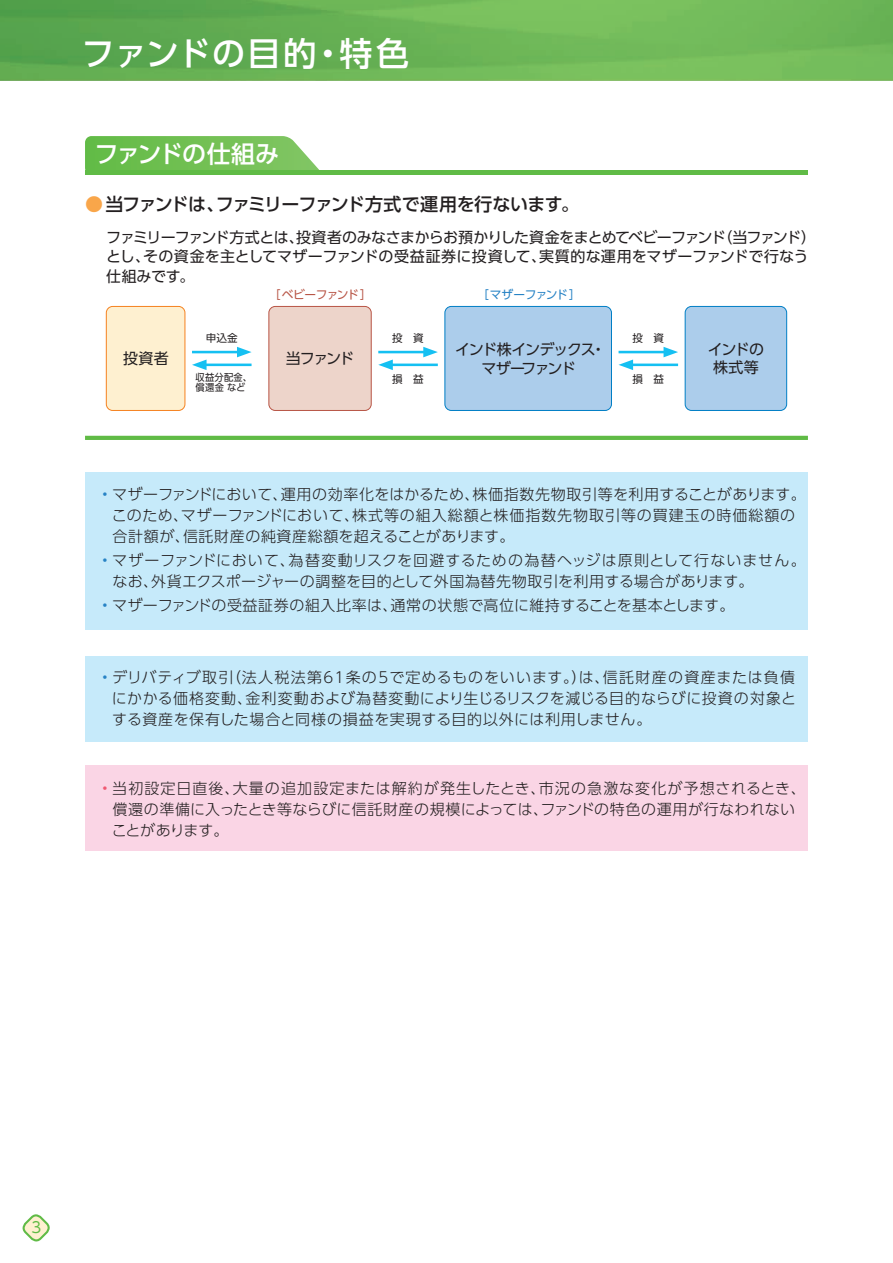
<style>
.page{position:relative;width:893px;height:1263px;background:#fff}
.page>*{position:absolute;margin:0;border:0;box-sizing:border-box;transform-origin:0 0}
.t1{font:500 33px "UD Shin Go Pro";letter-spacing:.05em;color:#fff}
.t2{font:500 24px "UD Shin Go Pro";letter-spacing:-.025em;color:#fff}
.t3{font:500 18px "UD Shin Go Pro";letter-spacing:-.04em;color:#231f20}
.t4{font:300 15px/21px "UD Shin Go Pro";letter-spacing:.04em;color:#231f20}
.t5{font:15px/19.5px "UD Shin Go Pro";letter-spacing:-.04em;color:#231f20}
.t6{font:300 15px "UD Shin Go Pro";letter-spacing:.02em;color:#231f20}
.t7{font:15px/19.5px "UD Shin Go Pro";letter-spacing:-.08em;color:#231f20;text-align:center}
.t8{font:15px "UD Shin Go Pro";color:#60bb46}
.t9{font:11.7px "UD Shin Go Pro";letter-spacing:-.055em;color:#b85546}
.t10{font:11.7px "UD Shin Go Pro";letter-spacing:-.055em;color:#2783c5}
.t11{font:10.65px "UD Shin Go Pro";color:#231f20}
.t12{font:10.5px "UD Shin Go Pro";color:#231f20}
.t13{font:9.75px/10.5px "UD Shin Go Pro";letter-spacing:.03em;color:#231f20;scale:.95 1}
.s1{color:#f9a64a}
.s2{color:#2783c5}
.s3{color:#f05972}
</style>
<div class="page">
<hr style="left:85px;top:436px;width:723px;height:4px;background:#60bb46">
<img style="left:0;top:0;width:893px;height:81px">
<svg style="left:85px;top:136px;width:234px;height:34px;background:#7ac45e"></svg>
<hr style="left:85px;top:170px;width:723px;height:4px;background:#60bb46">
<hr style="left:378px;top:351px;width:50px;height:2px;background:#15c0f2">
<svg style="left:423px;top:347px;width:15px;height:10px"></svg>
<hr style="left:388px;top:364px;width:50px;height:2px;background:#15c0f2">
<svg style="left:378px;top:360px;width:15px;height:10px"></svg>
<hr style="left:619px;top:351px;width:49px;height:2px;background:#15c0f2">
<svg style="left:663px;top:347px;width:15px;height:10px"></svg>
<hr style="left:628px;top:364px;width:50px;height:2px;background:#15c0f2">
<svg style="left:619px;top:360px;width:14px;height:10px"></svg>
<div style="left:106px;top:306px;width:79px;height:104px;background:#fef0d0;border-radius:6px"></div>
<div style="left:106px;top:306px;width:79px;height:105px;border:1px solid #f58220;border-radius:6px"></div>
<div style="left:269px;top:306px;width:102px;height:104px;background:#edd4ca;border-radius:6px"></div>
<div style="left:269px;top:306px;width:103px;height:105px;border:1px solid #b85546;border-radius:6px"></div>
<div style="left:685px;top:306px;width:102px;height:104px;background:#accdeb;border-radius:6px"></div>
<div style="left:685px;top:306px;width:102px;height:105px;border:1px solid #007ec5;border-radius:6px"></div>
<hr style="left:192px;top:351px;width:50px;height:2px;background:#15c0f2">
<svg style="left:237px;top:347px;width:15px;height:10px"></svg>
<hr style="left:202px;top:364px;width:50px;height:2px;background:#15c0f2">
<svg style="left:192px;top:360px;width:15px;height:10px"></svg>
<div style="left:445px;top:306px;width:166px;height:104px;background:#accdeb;border-radius:6px"></div>
<div style="left:445px;top:306px;width:167px;height:105px;border:1px solid #007ec5;border-radius:6px"></div>
<svg style="left:22px;top:1214px;width:28px;height:28px"></svg>
<div style="left:85px;top:472px;width:723px;height:157px;background:#c6eafa"></div>
<div style="left:85px;top:656px;width:723px;height:85px;background:#c6eafa"></div>
<div style="left:85px;top:765px;width:723px;height:85px;background:#fad5e5"></div>
<h1 class="t1" style="left:81px;top:26px;width:329px">ファンドの目的・特色</h1>
<h2 class="t2" style="left:94px;top:135px;width:186px">ファンドの仕組み</h2>
<p class="t3" style="left:85px;top:190px;width:496px"><span class="s1">●</span> 当ファンドは、ファミリーファンド方式で運用を行ないます。</p>
<p class="t5" style="left:106px;top:227px;width:711px">ファミリーファンド方式とは、投資者のみなさまからお預かりした資金をまとめてベビーファンド（当ファンド）とし、その資金を主としてマザーファンドの受益証券に投資して、実質的な運用をマザーファンドで行なう仕組みです。</p>
<p class="t5" style="left:123px;top:348px;width:47px">投資者</p>
<p class="t11" style="left:206px;top:330px;width:33px">申込金</p>
<p class="t13" style="left:195px;top:371px;width:61px">収益分配金、償還金 など</p>
<p class="t9" style="left:269px;top:286px;width:104px">［ベビーファンド］</p>
<p class="t10" style="left:477px;top:286px;width:105px">［マザーファンド］</p>
<p class="t12" style="left:392px;top:330px;width:33px">投　資</p>
<p class="t12" style="left:392px;top:370px;width:33px">損　益</p>
<p class="t12" style="left:633px;top:330px;width:33px">投　資</p>
<p class="t12" style="left:633px;top:370px;width:33px">損　益</p>
<p class="t7" style="left:455px;top:339px;width:152px">インド株インデックス・マザーファンド</p>
<p class="t5" style="left:286px;top:348px;width:70px">当ファンド</p>
<p class="t5" style="left:708px;top:339px;width:58px;line-height:18px;text-align:center">インドの株式等</p>
<p class="t4" style="left:112px;top:483px;width:695px;text-indent:-10px"><span class="s2">•</span> マザーファンドにおいて、運用の効率化をはかるため、株価指数先物取引等を利用することがあります。このため、マザーファンドにおいて、株式等の組入総額と株価指数先物取引等の買建玉の時価総額の合計額が、信託財産の純資産総額を超えることがあります。</p>
<p class="t4" style="left:112px;top:549px;width:695px;text-indent:-11px"><span class="s2">•</span> マザーファンドにおいて、為替変動リスクを回避するための為替ヘッジは原則として行ないません。なお、外貨エクスポージャーの調整を目的として外国為替先物取引を利用する場合があります。</p>
<p class="t6" style="left:102px;top:593px;width:634px"><span class="s2">•</span> マザーファンドの受益証券の組入比率は、通常の状態で高位に維持することを基本とします。</p>
<p class="t4" style="left:112px;top:666px;width:686px;text-align:justify;text-indent:-10px"><span class="s2">•</span> デリバティブ取引（法人税法第61条の5で定めるものをいいます。）は、信託財産の資産または負債にかかる価格変動、金利変動および為替変動により生じるリスクを減じる目的ならびに投資の対象とする資産を保有した場合と同様の損益を実現する目的以外には利用しません。</p>
<p class="t4" style="left:112px;top:777px;width:695px;text-indent:-10px"><span class="s3">•</span> 当初設定日直後、大量の追加設定または解約が発生したとき、市況の急激な変化が予想されるとき、償還の準備に入ったとき等ならびに信託財産の規模によっては、ファンドの特色の運用が行なわれないことがあります。</p>
<p class="t8" style="left:31px;top:1215px;width:11px">3</p>
</div>
